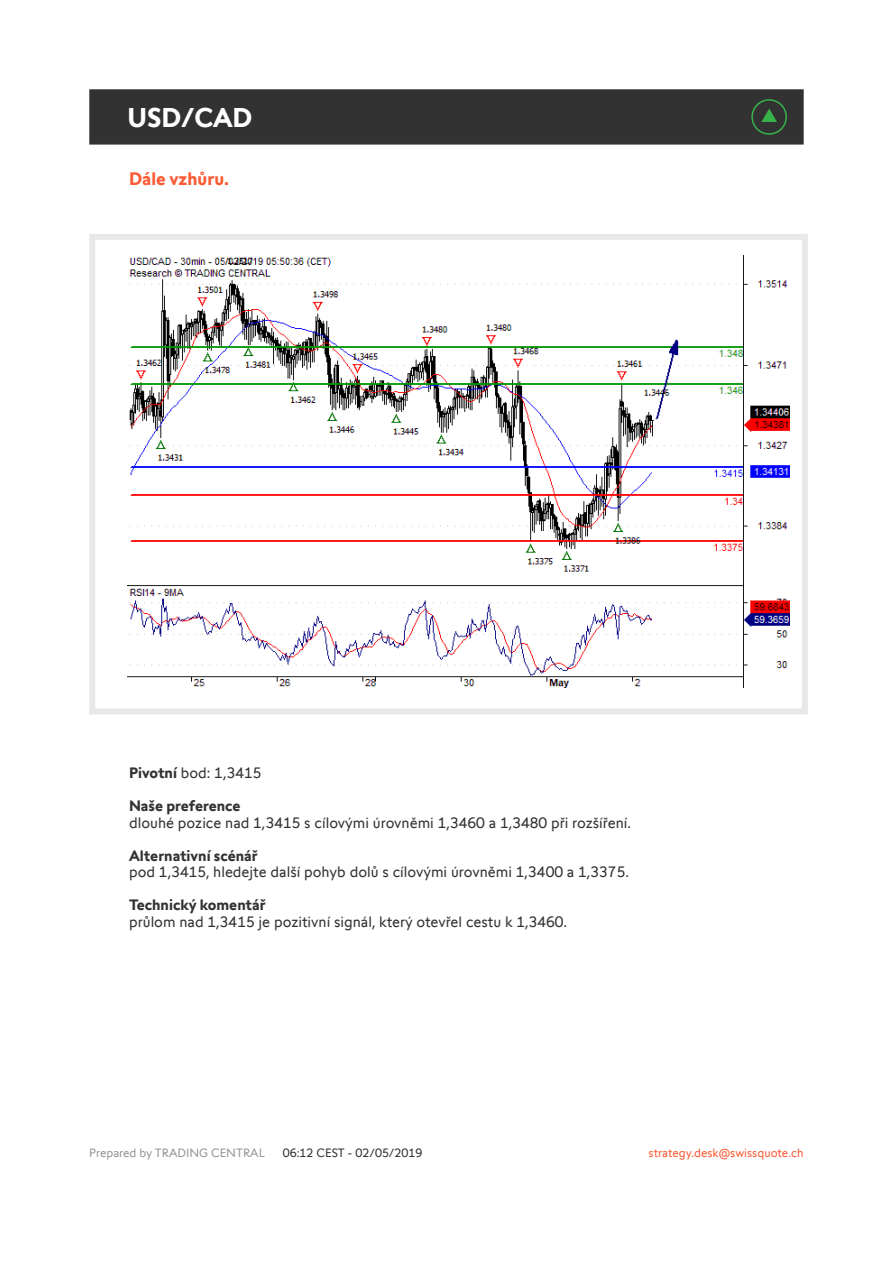
<style>
.page{position:relative;width:893px;height:1263px;background:#fff}
.page>*{position:absolute;margin:0;border:0;box-sizing:border-box;transform-origin:0 0}
.t1{font:700 27px "Swissquote CT";color:#fff}
.t2{font:700 18px "Swissquote CT";color:#fa5b35}
.t3{font:15px "Swissquote CT";color:#323232}
.t4{font:700 15px "Swissquote CT";color:#323232}
.t5{font:12px "Swissquote CT";color:#fa5b35}
.t6{font:12px "Swissquote CT";color:#939598}
.t7{font:12px "Swissquote CT";color:#323232}
.s1{font-weight:700}
</style>
<div class="page">
<div style="left:89px;top:234px;width:719px;height:480px;border:6px solid #e9e8e7"></div>
<div style="left:89px;top:89px;width:715px;height:56px;background:#323232;border:2px solid #323232"></div>
<img style="left:128px;top:255px;width:661px;height:432px">
<svg style="left:751px;top:99px;width:36px;height:36px"></svg>
<h1 class="t1" style="left:128px;top:101px;width:126px">USD/CAD</h1>
<p class="t2" style="left:129px;top:168px;width:102px">Dále vzhůru.</p>
<p class="t3" style="left:129px;top:764px;width:134px"><span class="s1">Pivotní</span> bod: 1,3415</p>
<p class="t4" style="left:129px;top:797px;width:113px">Naše preference</p>
<p class="t3" style="left:129px;top:814px;width:503px">dlouhé pozice nad 1,3415 s cílovými úrovněmi 1,3460 a 1,3480 při rozšíření.</p>
<p class="t4" style="left:129px;top:846px;width:130px">Alternativní scénář</p>
<p class="t3" style="left:129px;top:863px;width:501px">pod 1,3415, hledejte další pohyb dolů s cílovými úrovněmi 1,3400 a 1,3375.</p>
<p class="t4" style="left:129px;top:896px;width:138px">Technický komentář</p>
<p class="t3" style="left:129px;top:913px;width:440px">průlom nad 1,3415 je pozitivní signál, který otevřel cestu k 1,3460.</p>
<p class="t6" style="left:89px;top:1145px;width:177px">Prepared by TRADING CENTRAL</p>
<p class="t7" style="left:283px;top:1145px;width:141px">06:12 CEST - 02/05/2019</p>
<p class="t5" style="left:649px;top:1145px;width:157px">strategy.desk@swissquote.ch</p>
</div>
